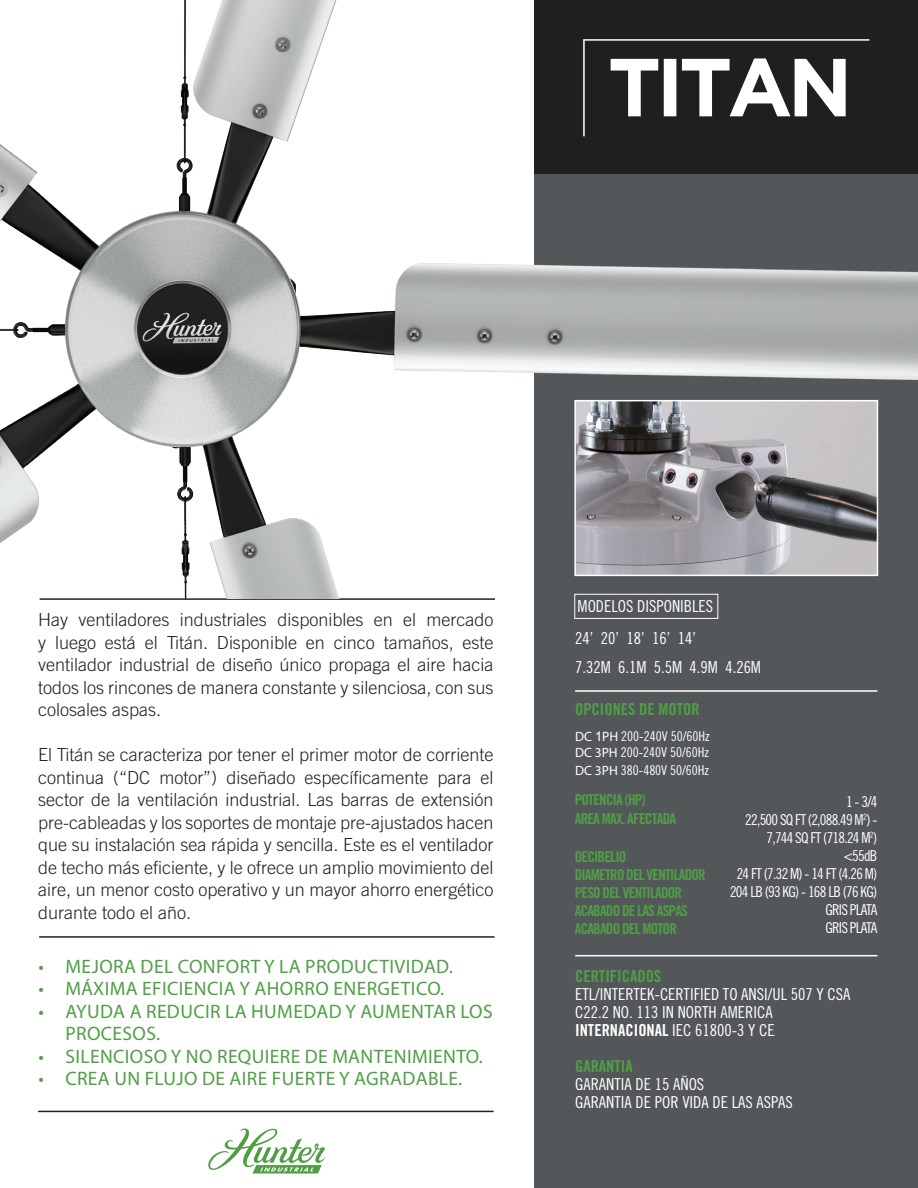
<style>
.page{position:relative;width:918px;height:1188px;background:#fff}
.page>*{position:absolute;margin:0;border:0;box-sizing:border-box;transform-origin:0 0}
.t1{font:19.5px/22.5px "Myriad Pro";letter-spacing:.02em;color:#4f9f45}
.t2{font:300 18px/22.5px "Trade Gothic LT Std";color:#231f20;text-align:justify}
.t3{font:16.5px/18px "Trade Gothic LT Std Cn 18";color:#fff}
.t4{font:16.5px/36px "Trade Gothic LT Std Bd Cn 20";color:#fff}
.t5{font:16.5px "Trade Gothic LT Std Bd Cn 20";color:#4f9f45}
.t6{font:15px/18px "Trade Gothic LT Std Cn 18";letter-spacing:-.05em;color:#fff;text-align:right}
.t7{font:15px/18px "Trade Gothic LT Std Bd Cn 20";letter-spacing:-.05em;color:#4f9f45}
.t8{font:13.5px/15.9px "Trade Gothic LT Std Cn 18";color:#fff}
.s1{font-family:"Myriad Pro"}
.s2{font-family:"Arial"}
.s3{font-family:"Trade Gothic LT Std Cn 18"}
.s4{color:#4f9f45}
</style>
<div class="page">
<div style="left:535px;top:175px;width:383px;height:1013px;background:#54575a"></div>
<hr style="left:40px;top:598px;width:455px;height:2px;background:#231f20">
<hr style="left:38px;top:1111px;width:456px;height:1px;background:#231f20">
<hr style="left:575px;top:690px;width:302px;height:2px;background:#fff">
<hr style="left:575px;top:955px;width:302px;height:1px;background:#fff">
<div style="left:574px;top:594px;width:144px;height:25px;border:1px solid #fff"></div>
<img style="left:0;top:0;width:918px;height:598px">
<hr style="left:39px;top:936px;width:456px;height:2px;background:#231f20">
<svg style="left:208px;top:1128px;width:117px;height:46px"></svg>
<p class="t2" style="left:38px;top:608px;width:457px">Hay ventiladores industriales disponibles en el mercado y luego está el Titán. Disponible en cinco tamaños, este ventilador industrial de diseño único propaga el aire hacia todos los rincones de manera constante y silenciosa, con sus colosales aspas.</p>
<p class="t2" style="left:38px;top:743px;width:457px">El Titán se caracteriza por tener el primer motor de corriente continua (“DC motor”) diseñado específicamente para el sector de la ventilación industrial. Las barras de extensión pre-cableadas y los soportes de montaje pre-ajustados hacen que su instalación sea rápida y sencilla. Este es el ventilador de techo más eficiente, y le ofrece un amplio movimiento del aire, un menor costo operativo y un mayor ahorro energético durante todo el año.</p>
<p class="t1" style="left:38px;top:955px;width:416px">• MEJORA DEL CONFORT Y LA PRODUCTIVIDAD.</p>
<p class="t1" style="left:38px;top:977px;width:407px">• MÁXIMA EFICIENCIA Y AHORRO ENERGETICO.</p>
<p class="t1" style="left:65px;top:1000px;width:429px;text-indent:-27px">• AYUDA A REDUCIR LA HUMEDAD Y AUMENTAR LOS<br>PROCESOS.</p>
<p class="t1" style="left:38px;top:1045px;width:446px">• SILENCIOSO Y NO REQUIERE DE MANTENIMIENTO.</p>
<p class="t1" style="left:38px;top:1067px;width:425px">• CREA UN FLUJO DE AIRE FUERTE Y AGRADABLE.</p>
<p class="t3" style="left:578px;top:597px;width:137px">MODELOS DISPONIBLES</p>
<p class="t3" style="left:575px;top:623px;width:187px;line-height:29.2px">24’ 20’ 18’ 16’ 14’<br>7.32M 6.1M 5.5M 4.9M 4.26M</p>
<p class="t5" style="left:575px;top:699px;width:126px">OPCIONES DE MOTOR</p>
<p class="t8" style="left:575px;top:728px;width:136px"><span class="s1">DC</span> <span class="s2">1</span><span class="s1">PH</span> 200-240V 50/60Hz<br><span class="s1">DC 3PH</span> 200-240V 50/60Hz</p>
<p class="t8" style="left:575px;top:763px;width:136px"><span class="s1">DC 3PH</span> 380-480V 50/60Hz</p>
<p class="t7" style="left:575px;top:789px;width:103px;line-height:19.8px">POTENCIA (HP)<br>AREA MAX. AFECTADA</p>
<p class="t7" style="left:575px;top:848px;width:132px">DECIBELIO<br>DIAMETRO DEL VENTILADOR<br>PESO DEL VENTILADOR<br>ACABADO DE LAS ASPAS<br>ACABADO DEL MOTOR</p>
<p class="t6" style="left:730px;top:793px;width:149px">1 - 3/4<br>22,500 SQ FT (2,088.49 M<sup>2</sup>) -<br>7,744 SQ FT (718.24 M<sup>2</sup>) &lt;55dB<br>24 FT (7.32 M) - 14 FT (4.26 M)<br>204 LB (93 KG) - 168 LB (76 KG)<br>GRIS PLATA<br>GRIS PLATA</p>
<p class="t5" style="left:575px;top:966px;width:88px">CERTIFICADOS</p>
<p class="t3" style="left:575px;top:985px;width:277px">ETL/INTERTEK-CERTIFIED TO ANSI/UL 507 Y CSA<br>C22.2 NO. 113 IN NORTH AMERICA</p>
<p class="t4" style="left:575px;top:1012px;width:201px">INTERNACIONAL <span class="s3">IEC 61800-3 Y CE<br></span><span class="s4">GARANTIA</span></p>
<p class="t3" style="left:575px;top:1075px;width:219px">GARANTIA DE 15 AÑOS<br>GARANTIA DE POR VIDA DE LAS ASPAS</p>
</div>
